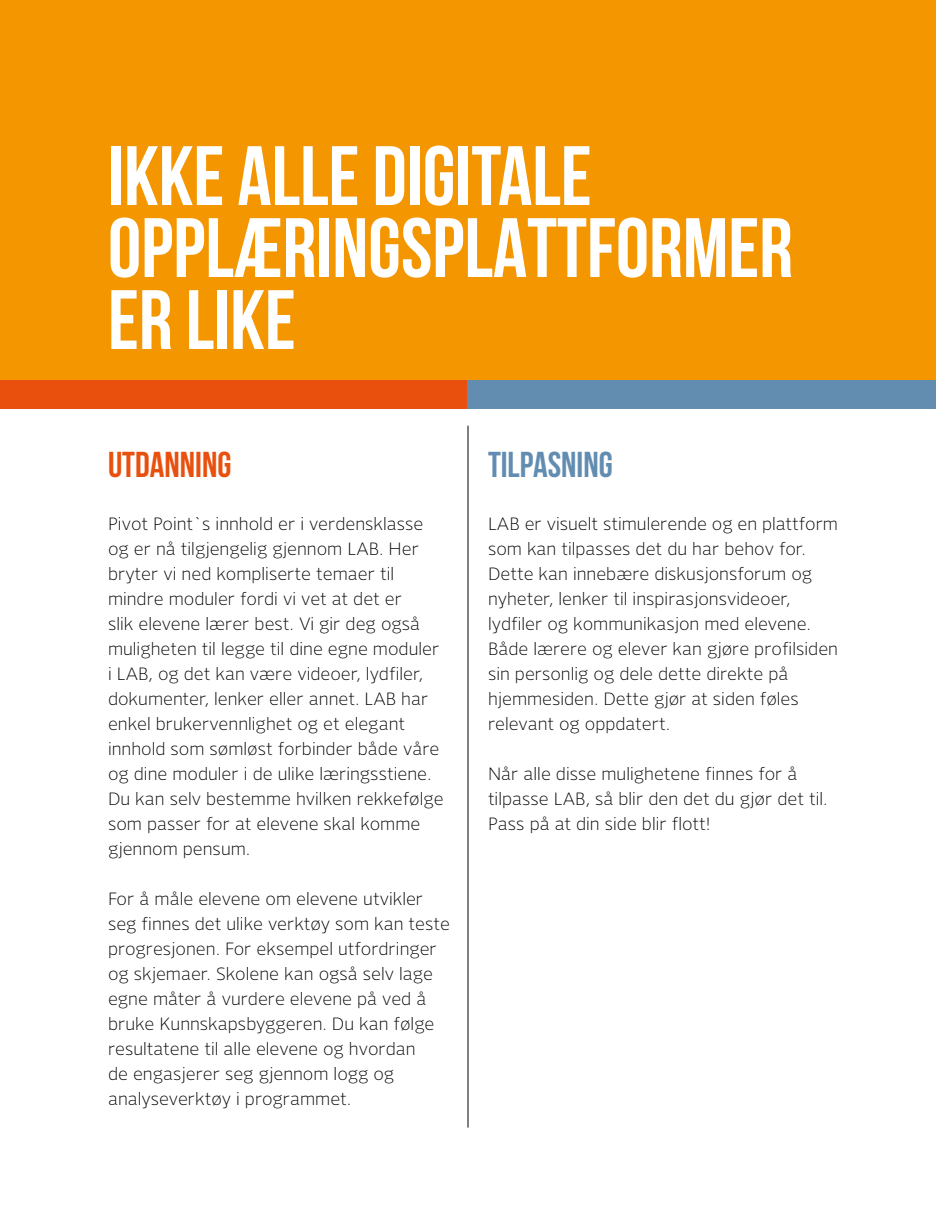
<style>
.page{position:relative;width:936px;height:1224px;background:#fff}
.page>*{position:absolute;margin:0;border:0;box-sizing:border-box;transform-origin:0 0}
.t1{font:700 84px/72px "Bebas Neue";color:#fff}
.t2{font:700 36px "Bebas Neue";color:#628db1}
.t3{font:700 36px "Bebas Neue";color:#e9500e}
.t4{font:300 18px/25px "New Libris";color:#000}
</style>
<div class="page">
<div style="left:0;top:0;width:936px;height:380px;background:#f49600"></div>
<hr style="left:468px;top:426px;width:1px;height:702px;background:#000">
<div style="left:0;top:380px;width:468px;height:29px;background:#e9500e"></div>
<div style="left:468px;top:380px;width:468px;height:29px;background:#628db1"></div>
<h1 class="t1" style="left:108px;top:139px;width:687px">IKKE ALLE DIGITALE<br>OPPLÆRINGSPLATTFORMER<br>ER LIKE</h1>
<h2 class="t3" style="left:108px;top:444px;width:125px">UTDANNING</h2>
<p class="t4" style="left:108px;top:511px;width:337px">Pivot Point`s innhold er i verdensklasse og er nå tilgjengelig gjennom LAB. Her bryter vi ned kompliserte temaer til mindre moduler fordi vi vet at det er<br>slik elevene lærer best. Vi gir deg også muligheten til legge til dine egne moduler i LAB, og det kan være videoer, lydfiler, dokumenter, lenker eller annet. LAB har enkel brukervennlighet og et elegant innhold som sømløst forbinder både våre og dine moduler i de ulike læringsstiene.<br>Du kan selv bestemme hvilken rekkefølge som passer for at elevene skal komme gjennom pensum.</p>
<p class="t4" style="left:108px;top:886px;width:343px">For å måle elevene om elevene utvikler seg finnes det ulike verktøy som kan teste progresjonen. For eksempel utfordringer og skjemaer. Skolene kan også selv lage egne måter å vurdere elevene på ved å bruke Kunnskapsbyggeren. Du kan følge resultatene til alle elevene og hvordan<br>de engasjerer seg gjennom logg og analyseverktøy i programmet.</p>
<h2 class="t2" style="left:488px;top:444px;width:126px">TILPASNING</h2>
<p class="t4" style="left:488px;top:511px;width:352px">LAB er visuelt stimulerende og en plattform som kan tilpasses det du har behov for.<br>Dette kan innebære diskusjonsforum og nyheter, lenker til inspirasjonsvideoer, lydfiler og kommunikasjon med elevene.<br>Både lærere og elever kan gjøre profilsiden sin personlig og dele dette direkte på hjemmesiden. Dette gjør at siden føles relevant og oppdatert.</p>
<p class="t4" style="left:488px;top:761px;width:341px">Når alle disse mulighetene finnes for å tilpasse LAB, så blir den det du gjør det til.<br>Pass på at din side blir flott!</p>
</div>
